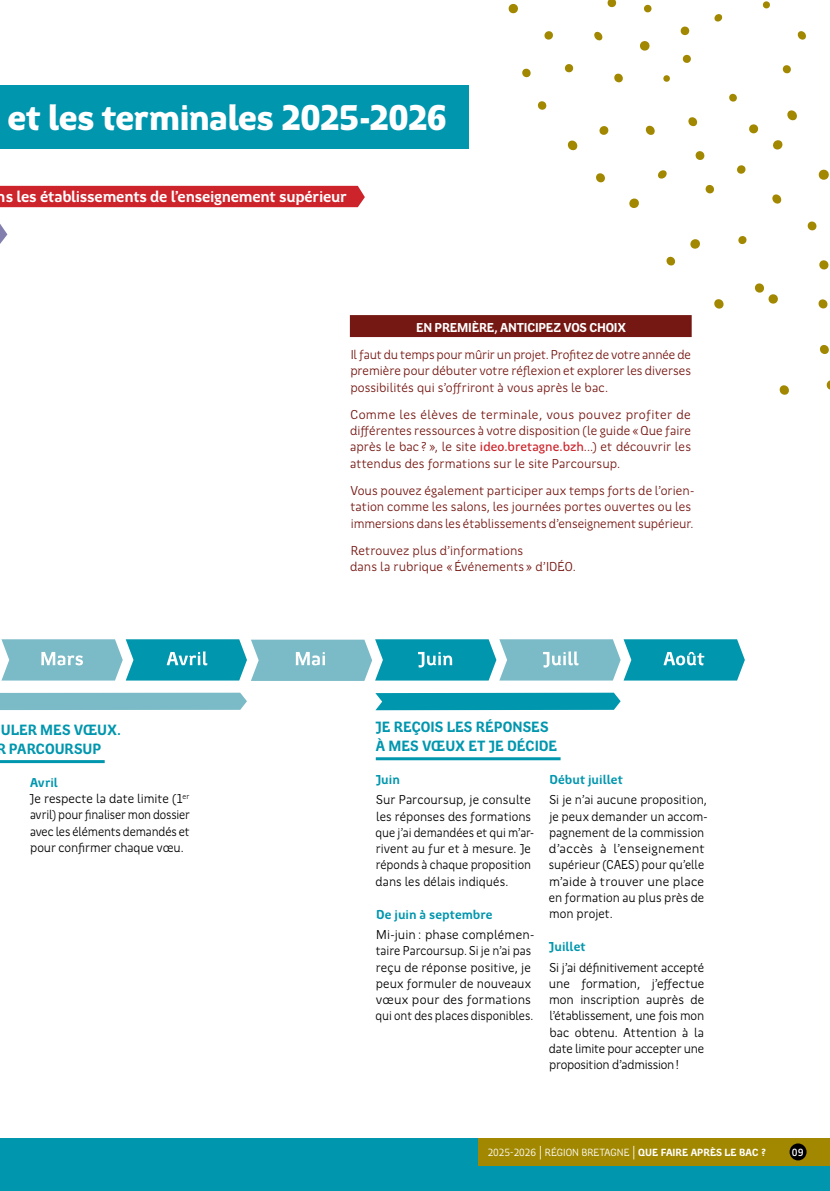
<style>
.page{position:relative;width:830px;height:1191px;background:#fff}
.page>*{position:absolute;margin:0;border:0;box-sizing:border-box;transform-origin:0 0}
.t1{font:900 36px "Region Bretagne New";letter-spacing:-.025em;color:#fff}
.t2{font:700 15.9px "Region Bretagne New";letter-spacing:-.015em;color:#fff}
.t3{font:700 15px/18.8px "Region Bretagne New";color:#0096ae}
.t4{font:13.05px/16.2px "Region Bretagne New";color:#000}
.t5{font:13.05px/16.2px "Region Bretagne New";color:#751712;text-align:justify}
.t6{font:700 13.05px "Region Bretagne New";color:#0096ae}
.t7{font:700 13.05px "Region Bretagne New";letter-spacing:-.015em;color:#fff}
.t8{font:10.5px "Region Bretagne New";color:#fff}
.t9{font:500 10.5px "Region Bretagne New";color:#fff}
.s1{font-weight:700;color:#0096ae}
.s2{font-weight:500;color:#cd242c}
.s3{font-size:13.5px}
.s4{font-weight:700}
</style>
<div class="page">
<svg style="left:0;top:692px;width:247px;height:18px;background:#82bfca"></svg>
<svg style="left:1px;top:639px;width:743px;height:42px;background:#58b4c3"></svg>
<svg style="left:375px;top:692px;width:245px;height:18px;background:#139db4"></svg>
<hr style="left:375px;top:757px;width:185px;height:3px;background:#0096ae">
<div style="left:350px;top:315px;width:341px;height:22px;background:#751712"></div>
<div style="left:0;top:186px;width:365px;height:21px;background:#cd242c"></div>
<svg style="left:0;top:224px;width:7px;height:20px"></svg>
<hr style="left:0;top:760px;width:105px;height:3px;background:#0096ae">
<div style="left:0;top:85px;width:468px;height:64px;background:#0096ae"></div>
<div style="left:0;top:1138px;width:829px;height:53px;background:#0096ae"></div>
<div style="left:478px;top:1138px;width:351px;height:27px;background:#a28800"></div>
<div style="left:789px;top:1143px;width:17px;height:17px;background:#000;border-radius:50%"></div>
<svg style="left:773px;top:140px;width:9px;height:10px"></svg>
<svg style="left:818px;top:169px;width:11px;height:11px"></svg>
<svg style="left:807px;top:221px;width:9px;height:10px"></svg>
<svg style="left:772px;top:194px;width:9px;height:10px"></svg>
<svg style="left:737px;top:165px;width:8px;height:9px"></svg>
<svg style="left:749px;top:124px;width:9px;height:10px"></svg>
<svg style="left:787px;top:110px;width:10px;height:11px"></svg>
<svg style="left:729px;top:93px;width:8px;height:9px"></svg>
<svg style="left:782px;top:65px;width:9px;height:9px"></svg>
<svg style="left:695px;top:151px;width:9px;height:9px"></svg>
<svg style="left:688px;top:117px;width:9px;height:10px"></svg>
<svg style="left:738px;top:236px;width:8px;height:8px"></svg>
<svg style="left:705px;top:184px;width:9px;height:10px"></svg>
<svg style="left:645px;top:125px;width:10px;height:10px"></svg>
<svg style="left:658px;top:170px;width:9px;height:9px"></svg>
<svg style="left:690px;top:239px;width:10px;height:10px"></svg>
<svg style="left:754px;top:283px;width:24px;height:21px"></svg>
<svg style="left:819px;top:345px;width:10px;height:9px"></svg>
<svg style="left:818px;top:299px;width:9px;height:10px"></svg>
<svg style="left:819px;top:260px;width:9px;height:10px"></svg>
<svg style="left:826px;top:381px;width:3px;height:8px"></svg>
<svg style="left:779px;top:385px;width:10px;height:10px"></svg>
<svg style="left:714px;top:299px;width:9px;height:10px"></svg>
<svg style="left:666px;top:256px;width:9px;height:10px"></svg>
<svg style="left:629px;top:198px;width:10px;height:10px"></svg>
<svg style="left:596px;top:173px;width:9px;height:10px"></svg>
<svg style="left:537px;top:101px;width:9px;height:9px"></svg>
<svg style="left:567px;top:140px;width:10px;height:11px"></svg>
<svg style="left:599px;top:126px;width:9px;height:9px"></svg>
<svg style="left:614px;top:73px;width:9px;height:10px"></svg>
<svg style="left:564px;top:64px;width:9px;height:9px"></svg>
<svg style="left:522px;top:68px;width:9px;height:10px"></svg>
<svg style="left:508px;top:3px;width:10px;height:11px"></svg>
<svg style="left:544px;top:31px;width:9px;height:9px"></svg>
<svg style="left:594px;top:31px;width:8px;height:10px"></svg>
<svg style="left:663px;top:75px;width:7px;height:7px"></svg>
<svg style="left:640px;top:41px;width:9px;height:10px"></svg>
<svg style="left:607px;top:0;width:9px;height:8px"></svg>
<svg style="left:682px;top:54px;width:9px;height:9px"></svg>
<svg style="left:680px;top:26px;width:9px;height:10px"></svg>
<svg style="left:644px;top:4px;width:7px;height:9px"></svg>
<svg style="left:714px;top:14px;width:8px;height:8px"></svg>
<svg style="left:762px;top:1px;width:8px;height:8px"></svg>
<svg style="left:797px;top:31px;width:9px;height:9px"></svg>
<h1 class="t1" style="left:7px;top:98px;width:441px">et les terminales 2025-2026</h1>
<p class="t2" style="left:-3px;top:187px;width:351px">ns les établissements de l’enseignement supérieur</p>
<p class="t3" style="left:-4px;top:720px;width:126px">ULER MES VŒUX.<br>R PARCOURSUP</p>
<p class="t4" style="left:30px;top:774px;width:162px"><span class="s1">Avril<br></span>Je respecte la date limite (1<sup>er </sup>avril) pour finaliser mon dossier avec les éléments demandés et pour confirmer chaque vœu.</p>
<p class="t7" style="left:416px;top:320px;width:211px">EN PREMIÈRE, ANTICIPEZ VOS CHOIX</p>
<p class="t5" style="left:350px;top:347px;width:342px">Il faut du temps pour mûrir un projet. Profitez de votre année de première pour débuter votre réflexion et explorer les diverses possibilités qui s’offriront à vous après le bac.</p>
<p class="t5" style="left:350px;top:407px;width:342px">Comme les élèves de terminale, vous pouvez profiter de différentes ressources à votre disposition (le guide «Que faire après le bac ? », le site <span class="s2">ideo.bretagne.bzh</span>...) et découvrir les attendus des formations sur le site Parcoursup.</p>
<p class="t5" style="left:350px;top:483px;width:345px;text-align:left">Vous pouvez également participer aux temps forts de l’orien&shy;tation comme les salons, les journées portes ouvertes ou les immersions dans les établissements d’enseignement supérieur.</p>
<p class="t5" style="left:350px;top:543px;width:227px">Retrouvez plus d’informations<br>dans la rubrique «Événements » d’IDÉO.</p>
<p class="t3" style="left:375px;top:718px;width:183px">JE REÇOIS LES RÉPONSES<br>À MES VŒUX ET JE DÉCIDE</p>
<p class="t6" style="left:375px;top:772px;width:26px">Juin</p>
<p class="t4" style="left:375px;top:792px;width:160px">Sur Parcoursup, je consulte les réponses des formations que j’ai demandées et qui m’ar&shy;rivent au fur et à mesure. Je réponds à chaque proposition dans les délais indiqués.</p>
<p class="t6" style="left:376px;top:907px;width:118px">De juin à septembre</p>
<p class="t4" style="left:375px;top:927px;width:160px">Mi-juin: phase complémen&shy;taire Parcoursup. Si je n’ai pas reçu de réponse positive, je peux formuler de nouveaux vœux pour des formations qui ont des places disponibles.</p>
<p class="t6" style="left:549px;top:772px;width:75px">Début juillet</p>
<p class="t4" style="left:548px;top:792px;width:160px">Si je n’ai aucune proposition, je peux demander un accom&shy;pagnement de la commission d’accès à l’enseignement supérieur (CAES) pour qu’elle m’aide à trouver une place en formation au plus près de mon projet.</p>
<p class="t6" style="left:548px;top:939px;width:38px">Juillet</p>
<p class="t4" style="left:548px;top:959px;width:157px;text-align:justify">Si j’ai définitivement accepté une formation, j’effectue mon inscription auprès de l’établissement, une fois mon bac obtenu. Attention à la date limite pour accepter une proposition d’admission!</p>
<p class="t8" style="left:487px;top:1146px;width:280px">2025-2026 <span class="s3">|</span> RÉGION BRETAGNE <span class="s3">|</span> <span class="s4">QUE FAIRE APRÈS LE BAC ?</span></p>
<p class="t9" style="left:791px;top:1146px;width:13px">09</p>
</div>
